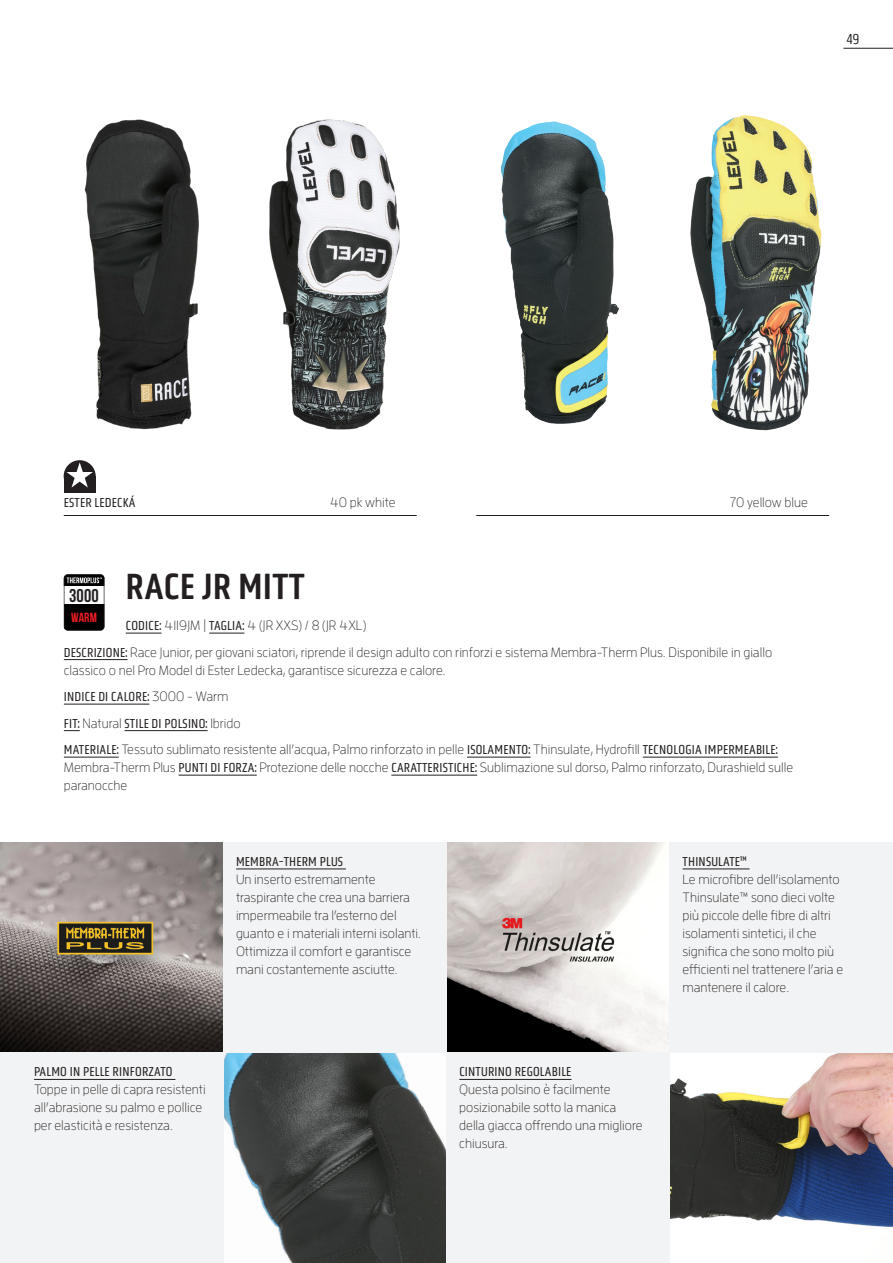
<style>
.page{position:relative;width:893px;height:1263px;background:#fff}
.page>*{position:absolute;margin:0;border:0;box-sizing:border-box;transform-origin:0 0}
.t1{font:37.5px "Obvia Condensed";letter-spacing:.015em;color:#231f20}
.t2{font:700 18.45px "Bebas Neue";color:#231f20}
.pages{font:300 15px "Obvia Condensed";color:#231f20}
.glove_tech{font:300 13.5px/18px "Enzo OT";color:#231f20}
.glove_description{font:300 13.5px/18px "Enzo OT";color:#231f20}
.glove_description-2{font:13.5px "Obvia Condensed";letter-spacing:.015em;color:#231f20}
.code{font:300 13.5px "Enzo OT";color:#231f20}
.t3{font:700 13.2px "Bebas Neue";color:#ee1d23}
.s1{font-family:"Obvia Condensed";font-weight:400}
.s2{font-family:"Enzo OT";font-weight:300}
</style>
<div class="page">
<svg style="left:64px;top:574px;width:40px;height:56px"></svg>
<img style="left:72px;top:119px;width:328px;height:343px">
<img style="left:500px;top:115px;width:322px;height:316px">
<img style="left:670px;top:1052px;width:223px;height:175px">
<img style="left:223px;top:1052px;width:223px;height:211px">
<img style="left:446px;top:842px;width:224px;height:210px">
<img style="left:0;top:842px;width:223px;height:210px">
<hr style="left:843px;top:48px;width:50px;height:1px;background:#231f20">
<div style="left:64px;top:476px;width:32px;height:16px;background:#231f20"></div>
<div style="left:64px;top:460px;width:32px;height:32px;background:#231f20;border-radius:50%"></div>
<svg style="left:66px;top:462px;width:27px;height:25px"></svg>
<hr style="left:64px;top:515px;width:353px;height:1px;background:#231f20">
<hr style="left:476px;top:515px;width:353px;height:1px;background:#231f20">
<hr style="left:126px;top:633px;width:35px;height:1px;background:#231f20">
<hr style="left:209px;top:633px;width:35px;height:1px;background:#231f20">
<hr style="left:64px;top:659px;width:64px;height:1px;background:#231f20">
<hr style="left:64px;top:704px;width:85px;height:1px;background:#231f20">
<svg style="left:64px;top:730px;width:16px;height:1px"></svg>
<hr style="left:125px;top:730px;width:83px;height:1px;background:#231f20">
<hr style="left:64px;top:757px;width:55px;height:1px;background:#231f20">
<hr style="left:467px;top:757px;width:64px;height:1px;background:#231f20">
<hr style="left:643px;top:757px;width:135px;height:1px;background:#231f20">
<hr style="left:179px;top:775px;width:78px;height:1px;background:#231f20">
<hr style="left:391px;top:775px;width:86px;height:1px;background:#231f20">
<div style="left:0;top:1052px;width:223px;height:211px;background:#f2f3f4"></div>
<hr style="left:34px;top:1079px;width:141px;height:1px;background:#231f20">
<div style="left:446px;top:1052px;width:224px;height:211px;background:#f2f3f4"></div>
<hr style="left:459px;top:1079px;width:112px;height:1px;background:#231f20">
<div style="left:223px;top:842px;width:223px;height:210px;background:#f2f3f4"></div>
<hr style="left:236px;top:868px;width:110px;height:1px;background:#231f20">
<div style="left:670px;top:842px;width:223px;height:210px;background:#f2f3f4"></div>
<hr style="left:683px;top:868px;width:66px;height:1px;background:#231f20">
<p class="pages" style="left:846px;top:30px;width:14px">49</p>
<p class="glove_description-2" style="left:64px;top:494px;width:73px">ESTER LEDECKÁ</p>
<p class="code" style="left:330px;top:494px;width:67px">40 pk white</p>
<p class="code" style="left:730px;top:494px;width:80px">70 yellow blue</p>
<p class="t1" style="left:126px;top:564px;width:180px">RACE JR MITT</p>
<p class="glove_description" style="left:126px;top:616px;width:242px"><span class="s1">CODICE:</span> 4119JM | <span class="s1">TAGLIA:</span> 4 (JR XXS) / 8 (JR 4XL)</p>
<p class="glove_description" style="left:64px;top:642px;width:710px"><span class="s1">DESCRIZIONE:</span> Race Junior, per giovani sciatori, riprende il design adulto con rinforzi e sistema Membra-Therm Plus. Disponibile in giallo classico o nel Pro Model di Ester Ledecka, garantisce sicurezza e calore.</p>
<p class="glove_description-2" style="left:64px;top:689px;width:166px">INDICE DI CALORE: <span class="s2">3000 - Warm</span></p>
<p class="glove_description-2" style="left:64px;top:715px;width:178px">FIT: <span class="s2">Natural</span> STILE DI POLSINO: <span class="s2">Ibrido</span></p>
<p class="glove_description" style="left:64px;top:740px;width:731px"><span class="s1">MATERIALE:</span> Tessuto sublimato resistente all’acqua, Palmo rinforzato in pelle <span class="s1">ISOLAMENTO:</span> Thinsulate, Hydrofill <span class="s1">TECNOLOGIA IMPERMEABILE:<br></span>Membra-Therm Plus <span class="s1">PUNTI DI FORZA:</span> Protezione delle nocche <span class="s1">CARATTERISTICHE:</span> Sublimazione sul dorso, Palmo rinforzato, Durashield sulle paranocche</p>
<p class="t2" style="left:69px;top:585px;width:31px">3000</p>
<p class="t3" style="left:71px;top:610px;width:27px">WARM</p>
<p class="glove_tech" style="left:236px;top:852px;width:186px"><span class="s1">MEMBRA-THERM PLUS<br></span>Un inserto estremamente traspirante che crea una barriera impermeabile tra l’esterno del guanto e i materiali interni isolanti.<br>Ottimizza il comfort e garantisce mani costantemente asciutte.</p>
<p class="glove_tech" style="left:682px;top:852px;width:162px"><span class="s1">THINSULATE™<br></span>Le microfibre dell’isolamento<br>Thinsulate™ sono dieci volte più piccole delle fibre di altri isolamenti sintetici, il che significa che sono molto più efficienti nel trattenere l’aria e mantenere il calore.</p>
<p class="glove_tech" style="left:34px;top:1062px;width:173px"><span class="s1">PALMO IN PELLE RINFORZATO<br></span>Toppe in pelle di capra resistenti all’abrasione su palmo e pollice per elasticità e resistenza.</p>
<p class="glove_tech" style="left:459px;top:1062px;width:185px"><span class="s1">CINTURINO REGOLABILE<br></span>Questa polsino è facilmente posizionabile sotto la manica della giacca offrendo una migliore chiusura.</p>
</div>
